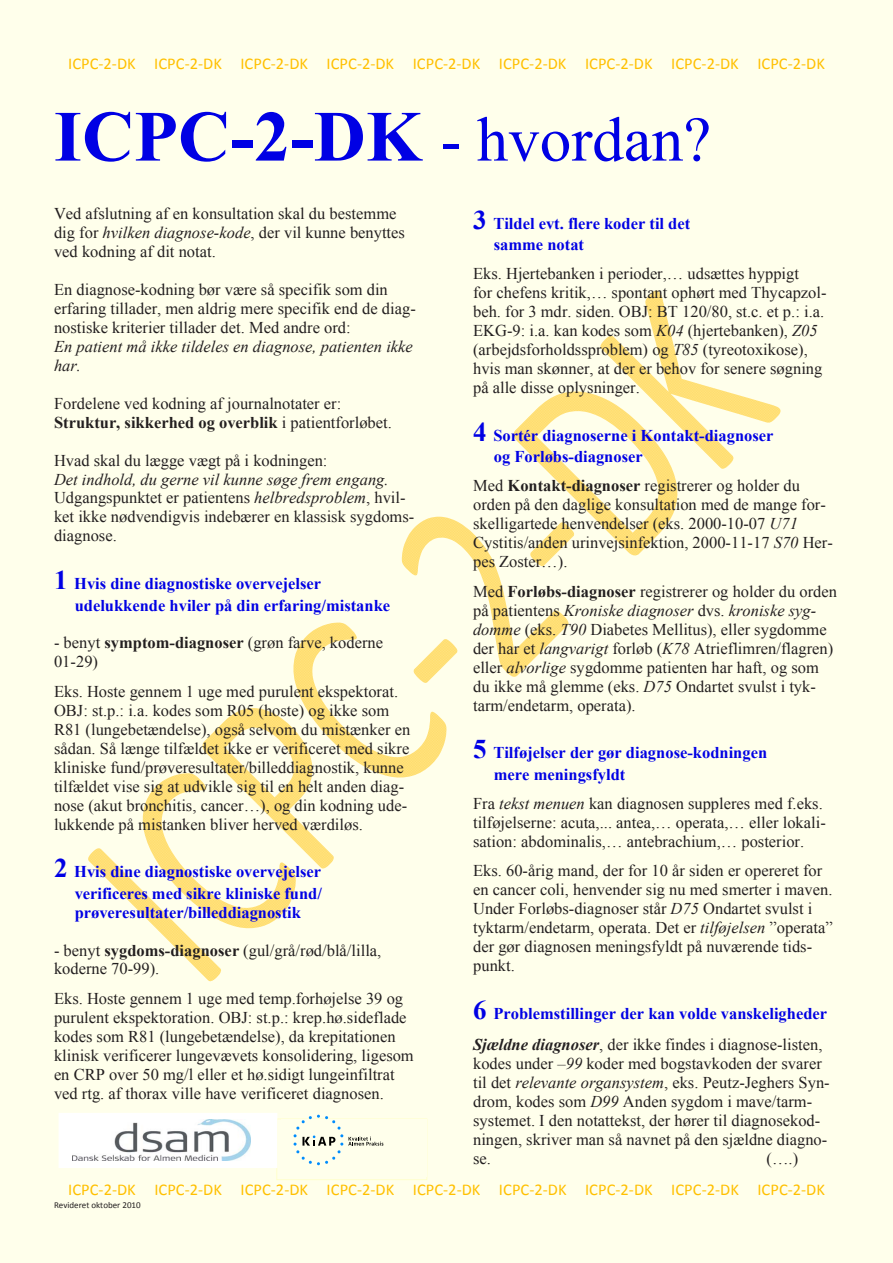
<style>
.page{position:relative;width:893px;height:1263px;background:#ffffeb}
.page>*{position:absolute;margin:0;border:0;box-sizing:border-box;transform-origin:0 0}
.t1{font:700 72px "Times New Roman";color:#0000e4}
.t2{font:16.5px/19px "Times New Roman";color:#231f20}
.t3{font:700 16.5px/21.3px "Times New Roman";color:#0000e4}
.t4{font:16.5px "Calibri";letter-spacing:.005em;color:#ffc000}
.t5{font:9px "Calibri";color:#231f20}
.s1{font-weight:400;font-size:63px}
.s2{font-style:italic}
.s3{font-weight:700}
.s4{font-size:27px}
.s5{font-style:italic;color:#231f20}
.s6{font-weight:400;color:#231f20}
</style>
<div class="page">
<img style="left:88px;top:848px;width:133px;height:133px">
<img style="left:142px;top:773px;width:154px;height:156px">
<img style="left:202px;top:708px;width:132px;height:160px">
<img style="left:293px;top:622px;width:154px;height:156px">
<img style="left:413px;top:677px;width:34px;height:6px">
<img style="left:402px;top:517px;width:166px;height:160px">
<img style="left:530px;top:556px;width:38px;height:10px">
<img style="left:514px;top:391px;width:164px;height:165px">
<img style="left:600px;top:290px;width:181px;height:179px">
<svg style="left:779px;top:463px;width:2px;height:6px"></svg>
<div style="left:277px;top:1119px;width:150px;height:61px;border:1px solid #ffc"></div>
<div style="left:59px;top:1113px;width:218px;height:54px;background:#fff"></div>
<div style="left:59px;top:1113px;width:218px;height:55px;border:1px solid #fff"></div>
<img style="left:73px;top:1119px;width:177px;height:41px">
<div style="left:281px;top:1119px;width:146px;height:58px;background:#ffffeb"></div>
<svg style="left:293px;top:1115px;width:90px;height:50px"></svg>
<p class="t4" style="left:68px;top:53px;width:758px">ICPC‐2‐DK ICPC‐2‐DK ICPC‐2‐DK ICPC‐2‐DK ICPC‐2‐DK ICPC‐2‐DK ICPC‐2‐DK ICPC‐2‐DK ICPC‐2‐DK</p>
<p class="t1" style="left:54px;top:87px;width:659px">ICPC-2-DK <span class="s1">- hvordan?</span></p>
<p class="t2" style="left:54px;top:204px;width:352px">Ved afslutning af en konsultation skal du bestemme dig for <span class="s2">hvilken diagnose-kode</span>, der vil kunne benyttes ved kodning af dit notat.</p>
<p class="t2" style="left:54px;top:279px;width:363px">En diagnose-kodning bør være så specifik som din erfaring tillader, men aldrig mere specifik end de diag&shy;nostiske kriterier tillader det. Med andre ord:<br><span class="s2">En patient må ikke tildeles en diagnose, patienten ikke har.</span></p>
<p class="t2" style="left:54px;top:393px;width:339px">Fordelene ved kodning af journalnotater er:<br><span class="s3">Struktur, sikkerhed og overblik</span> i patientforløbet.</p>
<p class="t2" style="left:54px;top:450px;width:362px">Hvad skal du lægge vægt på i kodningen:<br><span class="s2">Det indhold, du gerne vil kunne søge frem engang.<br></span>Udgangspunktet er patientens <span class="s2">helbredsproblem</span>, hvil&shy;ket ikke nødvendigvis indebærer en klassisk sygdoms&shy;diagnose.</p>
<p class="t3" style="left:75px;top:573px;width:317px;text-indent:-21px"><span class="s4">1</span> Hvis dine diagnostiske overvejelser udelukkende hviler på din erfaring/mistanke</p>
<p class="t2" style="left:54px;top:633px;width:331px">- benyt <span class="s3">symptom-diagnoser</span> (grøn farve, koderne<br>01-29)</p>
<p class="t2" style="left:54px;top:681px;width:358px">Eks. Hoste gennem 1 uge med purulent ekspektorat.<br>OBJ: st.p.: i.a. kodes som R05 (hoste) og ikke som R81 (lungebetændelse), også selvom du mistænker en sådan. Så længe tilfældet ikke er verificeret med sikre kliniske fund/prøveresultater/billeddiagnostik, kunne tilfældet vise sig at udvikle sig til en helt anden diag&shy;nose (akut bronchitis, cancer…), og din kodning ude&shy;lukkende på mistanken bliver herved værdiløs.</p>
<p class="t3" style="left:54px;top:861px;width:269px;text-align:right"><span class="s4">2</span> Hvis dine diagnostiske overvejelser verificeres med sikre kliniske fund/</p>
<p class="t3" style="left:75px;top:901px;width:228px">prøveresultater/billeddiagnostik</p>
<p class="t2" style="left:54px;top:940px;width:329px">- benyt <span class="s3">sygdoms-diagnoser</span> (gul/grå/rød/blå/lilla, koderne 70-99).</p>
<p class="t2" style="left:54px;top:988px;width:361px">Eks. Hoste gennem 1 uge med temp.forhøjelse 39 og purulent ekspektoration. OBJ: st.p.: krep.hø.sideflade kodes som R81 (lungebetændelse), da krepitationen klinisk verificerer lungevævets konsolidering, ligesom en CRP over 50 mg/l eller et hø.sidigt lungeinfiltrat ved rtg. af thorax ville have verificeret diagnosen.</p>
<p class="t3" style="left:494px;top:212px;width:198px;text-indent:-21px"><span class="s4">3</span> Tildel evt. flere koder til det samme notat</p>
<p class="t2" style="left:473px;top:264px;width:355px">Eks. Hjertebanken i perioder,… udsættes hyppigt<br>for chefens kritik,… spontant ophørt med Thycapzol&shy;beh. for 3 mdr. siden. OBJ: BT 120/80, st.c. et p.: i.a.<br>EKG-9: i.a. kan kodes som <span class="s2">K04</span> (hjertebanken), <span class="s2">Z05 </span>(arbejdsforholdssproblem) og <span class="s2">T85</span> (tyreotoxikose), hvis man skønner, at der er behov for senere søgning på alle disse oplysninger.</p>
<p class="t3" style="left:494px;top:424px;width:281px;text-indent:-21px"><span class="s4">4</span> Sortér diagnoserne i Kontakt-diagnoser og Forløbs-diagnoser</p>
<p class="t2" style="left:473px;top:476px;width:361px">Med <span class="s3">Kontakt-diagnoser</span> registrerer og holder du orden på den daglige konsultation med de mange for&shy;skelligartede henvendelser (eks. 2000-10-07 <span class="s2">U71<br></span>Cystitis/anden urinvejsinfektion, 2000-11-17 <span class="s2">S70</span> Her&shy;pes Zoster…).</p>
<p class="t2" style="left:473px;top:581px;width:365px">Med <span class="s3">Forløbs-diagnoser</span> registrerer og holder du orden på patientens <span class="s2">Kroniske diagnoser</span> dvs. <span class="s2">kroniske syg&shy;domme</span> (eks. <span class="s2">T90</span> Diabetes Mellitus), eller sygdomme der har et <span class="s2">langvarigt</span> forløb (<span class="s2">K78</span> Atrieflimren/flagren) eller <span class="s2">alvorlige</span> sygdomme patienten har haft, og som du ikke må glemme (eks. <span class="s2">D75</span> Ondartet svulst i tyk&shy;tarm/endetarm, operata).</p>
<p class="t3" style="left:494px;top:742px;width:275px;text-indent:-21px"><span class="s4">5</span> Tilføjelser der gør diagnose-kodningen mere meningsfyldt</p>
<p class="t2" style="left:473px;top:794px;width:354px">Fra <span class="s2">tekst menuen</span> kan diagnosen suppleres med f.eks. tilføjelserne: acuta,... antea,… operata,… eller lokali&shy;sation: abdominalis,… antebrachium,… posterior.</p>
<p class="t2" style="left:473px;top:861px;width:361px">Eks. 60-årig mand, der for 10 år siden er opereret for en cancer coli, henvender sig nu med smerter i maven.<br>Under Forløbs-diagnoser står <span class="s2">D75</span> Ondartet svulst i tyktarm/endetarm, operata. Det er <span class="s2">tilføjelsen</span> ”operata” der gør diagnosen meningsfyldt på nuværende tids&shy;punkt.</p>
<p class="t3" style="left:473px;top:997px;width:356px;line-height:31.5px"><span class="s4">6</span> Problemstillinger der kan volde vanskeligheder<br><span class="s5">Sjældne diagnoser</span><span class="s6">, der ikke findes i diagnose-listen,</span></p>
<p class="t2" style="left:473px;top:1054px;width:358px">kodes under <span class="s2">–99</span> koder med bogstavkoden der svarer til det <span class="s2">relevante organsystem</span>, eks. Peutz-Jeghers Syn&shy;drom, kodes som <span class="s2">D99</span> Anden sygdom i mave/tarm&shy;systemet. I den notattekst, der hører til diagnosekod&shy;ningen, skriver man så navnet på den sjældne diagno&shy;se.</p>
<p class="t2" style="left:767px;top:1149px;width:33px">(….)</p>
<p class="t4" style="left:68px;top:1179px;width:758px">ICPC‐2‐DK ICPC‐2‐DK ICPC‐2‐DK ICPC‐2‐DK ICPC‐2‐DK ICPC‐2‐DK ICPC‐2‐DK ICPC‐2‐DK ICPC‐2‐DK</p>
<p class="t5" style="left:54px;top:1199px;width:88px">Revideret oktober 2010</p>
</div>
